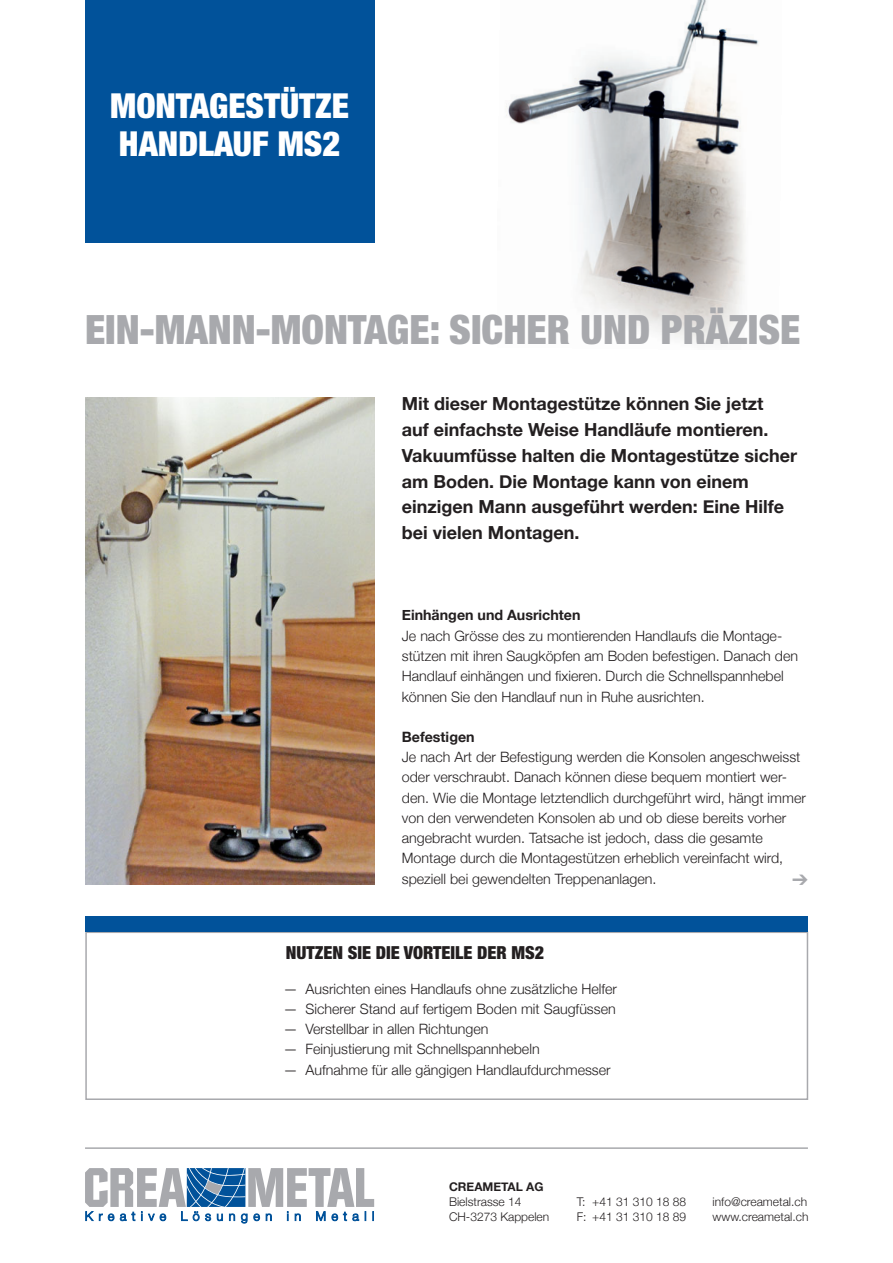
<style>
.page{position:relative;width:893px;height:1263px;background:#fff}
.page>*{position:absolute;margin:0;border:0;box-sizing:border-box;transform-origin:0 0}
.t1{font:900 condensed 40.5px "Helvetica Neue";color:#a8a9ad}
.t2{font:900 condensed 34.5px/37.5px "Helvetica Neue";color:#fff}
.t3{font:700 18px/25.8px "Helvetica Neue";color:#231f20}
.t4{font:900 condensed 18px "Helvetica Neue";color:#231f20}
.t5{font:300 14.25px/20.4px "Helvetica Neue";color:#231f20}
.t6{font:700 14.25px "Helvetica Neue";color:#231f20}
.t7{font:300 12px/14.9px "Helvetica Neue";color:#231f20}
.t8{font:700 12px "Helvetica Neue";color:#231f20}
</style>
<div class="page">
<svg style="left:85px;top:1168px;width:289px;height:55px"></svg>
<div style="left:85px;top:931px;width:723px;height:169px;border:2px solid #a8a9ad"></div>
<div style="left:85px;top:916px;width:723px;height:15px;background:#01529a"></div>
<img style="left:506px;top:0;width:253px;height:344px">
<hr style="left:85px;top:1147px;width:723px;height:2px;background:#a8a9ad">
<div style="left:85px;top:0;width:289px;height:242px;background:#01529a"></div>
<img style="left:85px;top:397px;width:289px;height:488px">
<h2 class="t2" style="left:110px;top:87px;width:240px">MONTAGESTÜTZE<br>HANDLAUF MS2</h2>
<h1 class="t1" style="left:85px;top:306px;width:717px">EIN-MANN-MONTAGE: SICHER UND PRÄZISE</h1>
<p class="t3" style="left:402px;top:391px;width:397px">Mit dieser Montagestütze können Sie jetzt<br>auf einfachste Weise Handläufe montieren.<br>Vakuumfüsse halten die Montagestütze sicher am Boden. Die Montage kann von einem einzigen Mann ausgeführt werden: Eine Hilfe bei vielen Montagen.</p>
<p class="t6" style="left:402px;top:606px;width:180px">Einhängen und Ausrichten</p>
<p class="t5" style="left:402px;top:625px;width:398px">Je nach Grösse des zu montierenden Handlaufs die Montage - stützen mit ihren Saugköpfen am Boden befestigen. Danach den Handlauf einhängen und fixieren. Durch die Schnellspannhebel können Sie den Handlauf nun in Ruhe ausrichten.</p>
<p class="t6" style="left:402px;top:728px;width:74px">Befestigen</p>
<p class="t5" style="left:402px;top:747px;width:406px">Je nach Art der Befestigung werden die Konsolen angeschweisst oder verschraubt. Danach können diese bequem montiert wer&shy;den. Wie die Montage letztendlich durch geführt wird, hängt immer von den verwendeten Konsolen ab und ob diese bereits vorher angebracht wurden. Tatsache ist jedoch, dass die gesamte Montage durch die Montagestützen erheblich vereinfacht wird, speziell bei gewendelten Treppenanlagen.</p>
<p class="t4" style="left:286px;top:942px;width:260px">NUTZEN SIE DIE VORTEILE DER MS2</p>
<p class="t5" style="left:283px;top:978px;width:335px">— Ausrichten eines Handlaufs ohne zusätzliche Helfer</p>
<p class="t5" style="left:283px;top:998px;width:334px">— Sicherer Stand auf fertigem Boden mit Saugfüssen</p>
<p class="t5" style="left:283px;top:1018px;width:207px">— Verstellbar in allen Richtungen</p>
<p class="t5" style="left:283px;top:1039px;width:258px">— Feinjustierung mit Schnellspannhebeln</p>
<p class="t5" style="left:283px;top:1059px;width:329px">— Aufnahme für alle gängigen Handlauf durchmesser</p>
<p class="t8" style="left:449px;top:1179px;width:96px">CREAMETAL AG</p>
<p class="t7" style="left:449px;top:1194px;width:102px">Bielstrasse 14<br>CH-3273 Kappelen</p>
<p class="t7" style="left:577px;top:1194px;width:111px">T: +41 31 310 18 88<br>F: +41 31 310 18 89</p>
<p class="t7" style="left:713px;top:1194px;width:97px">info@creametal.ch www.creametal.ch</p>
</div>
